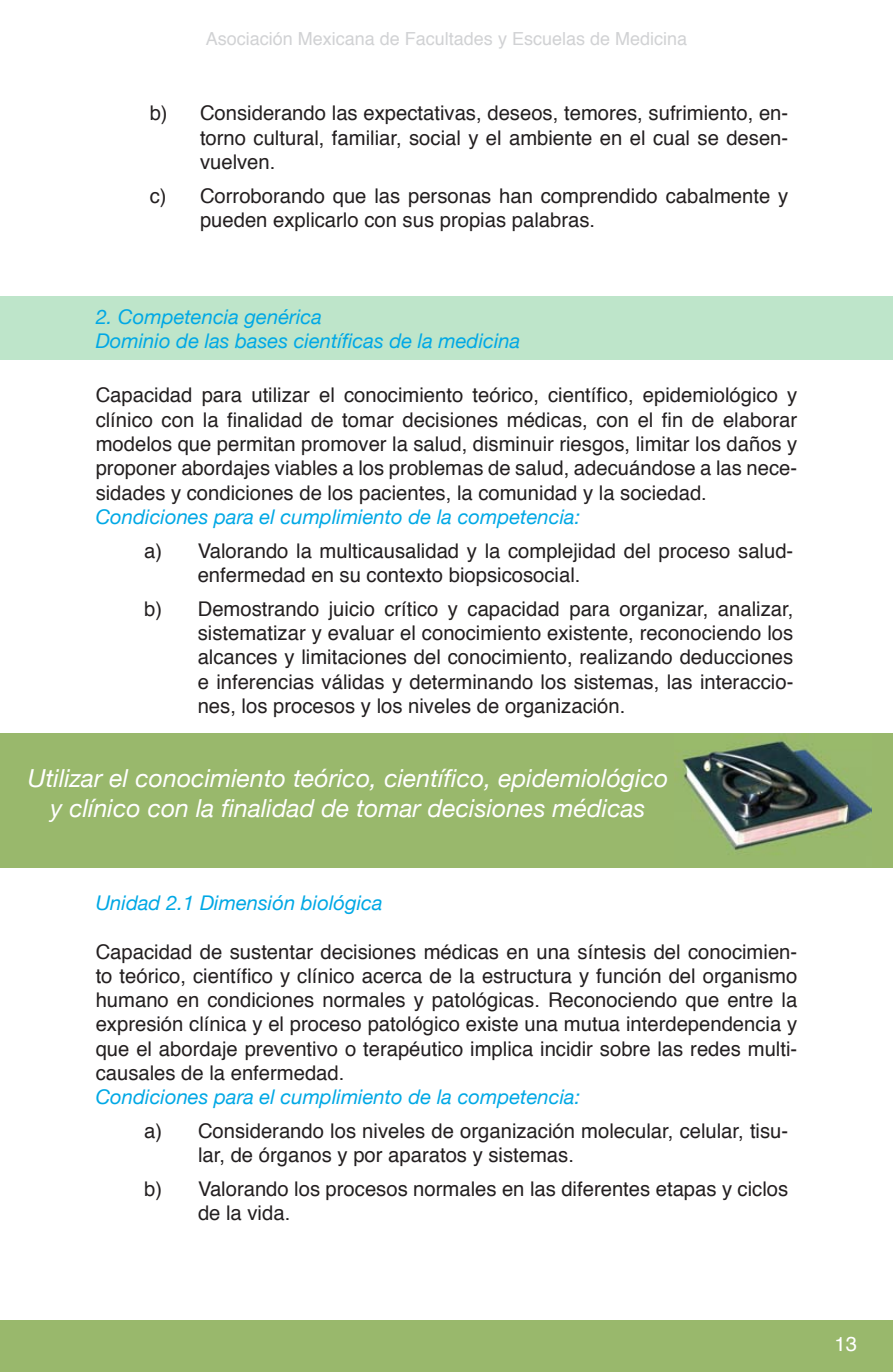
<style>
.page{position:relative;width:893px;height:1372px;background:#fff}
.page>*{position:absolute;margin:0;border:0;box-sizing:border-box;transform-origin:0 0}
.t1{font:italic 24.97px/29.9px "Helvetica Neue";color:#fff;text-align:center}
.t2{font:20.25px/24.3px "Helvetica";color:#231f20;text-align:justify}
.t3{font:italic 20.25px/24.3px "Helvetica Neue";color:#00a8e5}
.t4{font:20.25px "Helvetica";color:#fff}
.t5{font:18px "Helvetica";color:#d1d2d4}
</style>
<div class="page">
<div style="left:0;top:1320px;width:893px;height:51px;background:#99b86c"></div>
<div style="left:0;top:296px;width:893px;height:63px;background:#bee5ca"></div>
<div style="left:0;top:733px;width:893px;height:134px;background:#99b86c"></div>
<img style="left:678px;top:740px;width:193px;height:111px">
<p class="t5" style="left:206px;top:24px;width:483px">Asociación Mexicana de Facultades y Escuelas de Medicina</p>
<p class="t2" style="left:200px;top:100px;width:590px;text-indent:-50px">b) Considerando las expectativas, deseos, temores, sufrimiento, en&shy;torno cultural, familiar, social y el ambiente en el cual se desen&shy;vuelven.</p>
<p class="t2" style="left:200px;top:183px;width:590px;text-indent:-50px">c) Corroborando que las personas han comprendido cabalmente y pueden explicarlo con sus propias palabras.</p>
<p class="t3" style="left:96px;top:304px;width:426px">2. Competencia genérica<br>Dominio de las bases científicas de la medicina</p>
<p class="t2" style="left:96px;top:382px;width:703px">Capacidad para utilizar el conocimiento teórico, científico, epidemiológico y clínico con la finalidad de tomar decisiones médicas, con el fin de elaborar modelos que permitan promover la salud, disminuir riesgos, limitar los daños y proponer abordajes viables a los problemas de salud, adecuándose a las nece&shy;sidades y condiciones de los pacientes, la comunidad y la sociedad.</p>
<p class="t3" style="left:96px;top:504px;width:486px">Condiciones para el cumplimiento de la competencia:</p>
<p class="t2" style="left:198px;top:537px;width:597px;text-indent:-54px">a) Valorando la multicausalidad y la complejidad del proceso salud&shy;enfermedad en su contexto biopsicosocial.</p>
<p class="t2" style="left:198px;top:595px;width:597px;text-indent:-54px">b) Demostrando juicio crítico y capacidad para organizar, analizar, sistematizar y evaluar el conocimiento existente, reconociendo los alcances y limitaciones del conocimiento, realizando deducciones e inferencias válidas y determinando los sistemas, las interaccio&shy;nes, los procesos y los niveles de organización.</p>
<p class="t1" style="left:28px;top:763px;width:642px">Utilizar el conocimiento teórico, científico, epidemiológico y clínico con la finalidad de tomar decisiones médicas</p>
<p class="t3" style="left:96px;top:890px;width:288px">Unidad 2.1 Dimensión biológica</p>
<p class="t2" style="left:96px;top:938px;width:703px">Capacidad de sustentar decisiones médicas en una síntesis del conocimien&shy;to teórico, científico y clínico acerca de la estructura y función del organismo humano en condiciones normales y patológicas. Reconociendo que entre la expresión clínica y el proceso patológico existe una mutua interdependencia y que el abordaje preventivo o terapéutico implica incidir sobre las redes multi&shy;causales de la enfermedad.</p>
<p class="t3" style="left:96px;top:1084px;width:486px">Condiciones para el cumplimiento de la competencia:</p>
<p class="t2" style="left:198px;top:1118px;width:592px;text-indent:-54px">a) Considerando los niveles de organización molecular, celular, tisu&shy;lar, de órganos y por aparatos y sistemas.</p>
<p class="t2" style="left:198px;top:1175px;width:592px;text-indent:-54px">b) Valorando los procesos normales en las diferentes etapas y ciclos de la vida.</p>
<p class="t4" style="left:834px;top:1326px;width:24px">13</p>
</div>
